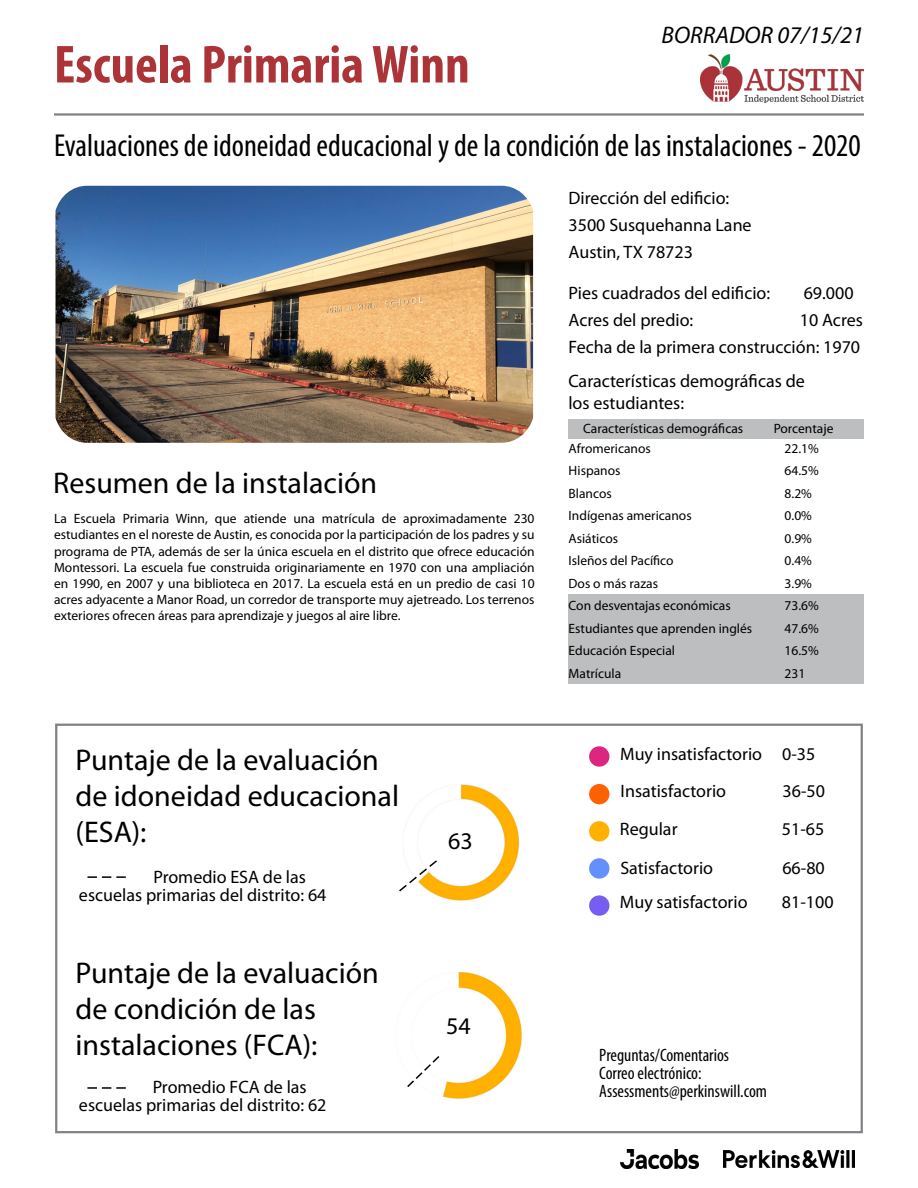
<style>
.page{position:relative;width:918px;height:1188px;background:#fff}
.page>*{position:absolute;margin:0;border:0;box-sizing:border-box;transform-origin:0 0}
.t1{font:700 condensed 54px "Myriad Pro";color:#ac3438}
.t2{font:condensed 31.8px "Myriad Pro";color:#000}
.t3{font:30px/36px "Myriad Pro";color:#000}
.t4{font:italic 24px "Myriad Pro";color:#000}
.t5{font:24px "Myriad Pro";color:#000}
.t6{font:18px/27px "Myriad Pro";color:#000}
.t7{font:condensed 18px/18px "Myriad Pro";color:#000}
.t8{font:13.5px/16.2px "Myriad Pro";color:#000;text-align:justify}
</style>
<div class="page">
<div style="left:568px;top:420px;width:296px;height:19px;background:#bcbec0"></div>
<div style="left:568px;top:594px;width:296px;height:90px;background:#bcbec0"></div>
<img style="left:701px;top:54px;width:162px;height:48px">
<hr style="left:54px;top:113px;width:810px;height:3px;background:#808285">
<img style="left:56px;top:186px;width:477px;height:257px">
<svg style="left:55px;top:723px;width:808px;height:411px"></svg>
<svg style="left:397px;top:859px;width:42px;height:34px"></svg>
<svg style="left:87px;top:876px;width:39px;height:2px"></svg>
<svg style="left:406px;top:1054px;width:35px;height:35px"></svg>
<svg style="left:87px;top:1087px;width:39px;height:2px"></svg>
<div style="left:589px;top:746px;width:20px;height:21px;background:#dc267f;border-radius:50%"></div>
<div style="left:589px;top:784px;width:20px;height:20px;background:#fe6100;border-radius:50%"></div>
<div style="left:589px;top:821px;width:20px;height:20px;background:#ffb000;border-radius:50%"></div>
<div style="left:589px;top:858px;width:20px;height:21px;background:#648fff;border-radius:50%"></div>
<div style="left:589px;top:895px;width:20px;height:21px;background:#785ef0;border-radius:50%"></div>
<img style="left:621px;top:1150px;width:78px;height:19px">
<img style="left:723px;top:1151px;width:131px;height:16px">
<h1 class="t1" style="left:54px;top:31px;width:417px">Escuela Primaria Winn</h1>
<h3 class="t4" style="left:662px;top:20px;width:204px">BORRADOR 07/15/21</h3>
<h2 class="t2" style="left:54px;top:126px;width:808px">Evaluaciones de idoneidad educacional y de la condición de las instalaciones - 2020</h2>
<h3 class="t6" style="left:569px;top:184px;width:185px">Dirección del edificio:<br>3500 Susquehanna Lane<br>Austin, TX 78723</h3>
<h3 class="t6" style="left:569px;top:279px;width:203px">Pies cuadrados del edificio:</h3>
<h3 class="t6" style="left:804px;top:279px;width:51px">69.000</h3>
<h3 class="t6" style="left:569px;top:306px;width:126px">Acres del predio:</h3>
<h3 class="t6" style="left:569px;top:306px;width:296px;text-align:right">10 Acres<br>Fecha de la primera construcción: 1970</h3>
<h3 class="t6" style="left:568px;top:370px;width:238px;line-height:21.6px">Características demográficas de los estudiantes:</h3>
<h3 class="t3" style="left:53px;top:465px;width:326px">Resumen de la instalación</h3>
<p class="t8" style="left:54px;top:510px;width:482px">La Escuela Primaria Winn, que atiende una matrícula de aproximadamente 230 estudiantes en el noreste de Austin, es conocida por la participación de los padres y su programa de PTA, además de ser la única escuela en el distrito que ofrece educación Montessori. La escuela fue construida originariamente en 1970 con una ampliación en 1990, en 2007 y una biblioteca en 2017. La escuela está en un predio de casi 10 acres adyacente a Manor Road, un corredor de transporte muy ajetreado. Los terrenos exteriores ofrecen áreas para aprendizaje y juegos al aire libre.</p>
<h3 class="t3" style="left:76px;top:742px;width:325px">Puntaje de la evaluación de idoneidad educacional (ESA):</h3>
<h3 class="t6" style="left:79px;top:868px;width:249px;line-height:18px;text-indent:74px">Promedio ESA de las escuelas primarias del distrito: 64</h3>
<h3 class="t3" style="left:76px;top:954px;width:305px">Puntaje de la evaluación de condición de las instalaciones (FCA):</h3>
<h3 class="t6" style="left:79px;top:1077px;width:249px;line-height:18px;text-indent:74px">Promedio FCA de las escuelas primarias del distrito: 62</h3>
<h3 class="t5" style="left:448px;top:826px;width:26px">63</h3>
<h3 class="t5" style="left:446px;top:1011px;width:26px">54</h3>
<p class="t8" style="left:583px;top:421px;width:162px">Características demográficas</p>
<p class="t8" style="left:774px;top:421px;width:61px">Porcentaje</p>
<p class="t8" style="left:569px;top:440px;width:84px">Afromericanos</p>
<p class="t8" style="left:785px;top:440px;width:36px">22.1%</p>
<p class="t8" style="left:569px;top:463px;width:53px">Hispanos</p>
<p class="t8" style="left:785px;top:463px;width:36px">64.5%</p>
<p class="t8" style="left:569px;top:485px;width:45px">Blancos</p>
<p class="t8" style="left:785px;top:485px;width:29px">8.2%</p>
<p class="t8" style="left:569px;top:508px;width:125px">Indígenas americanos</p>
<p class="t8" style="left:785px;top:508px;width:29px">0.0%</p>
<p class="t8" style="left:569px;top:530px;width:51px">Asiáticos</p>
<p class="t8" style="left:785px;top:530px;width:29px">0.9%</p>
<p class="t8" style="left:569px;top:553px;width:107px">Isleños del Pacífico</p>
<p class="t8" style="left:785px;top:553px;width:29px">0.4%</p>
<p class="t8" style="left:569px;top:575px;width:91px">Dos o más razas</p>
<p class="t8" style="left:785px;top:575px;width:29px">3.9%</p>
<p class="t8" style="left:569px;top:598px;width:164px">Con desventajas económicas</p>
<p class="t8" style="left:785px;top:598px;width:36px">73.6%</p>
<p class="t8" style="left:569px;top:620px;width:185px">Estudiantes que aprenden inglés</p>
<p class="t8" style="left:785px;top:620px;width:36px">47.6%</p>
<p class="t8" style="left:569px;top:643px;width:108px">Educación Especial</p>
<p class="t8" style="left:785px;top:643px;width:36px">16.5%</p>
<p class="t8" style="left:569px;top:665px;width:54px">Matrícula</p>
<p class="t8" style="left:785px;top:665px;width:22px">231</p>
<h3 class="t6" style="left:620px;top:736px;width:197px;line-height:37px">Muy insatisfactorio 0-35<br>Insatisfactorio</h3>
<h3 class="t6" style="left:783px;top:778px;width:44px">36-50</h3>
<h3 class="t6" style="left:620px;top:815px;width:59px">Regular</h3>
<h3 class="t6" style="left:782px;top:815px;width:44px">51-65</h3>
<h3 class="t6" style="left:620px;top:854px;width:94px">Satisfactorio</h3>
<h3 class="t6" style="left:782px;top:854px;width:44px">66-80</h3>
<h3 class="t6" style="left:620px;top:888px;width:129px">Muy satisfactorio</h3>
<h3 class="t6" style="left:782px;top:888px;width:53px">81-100</h3>
<h3 class="t7" style="left:599px;top:1046px;width:169px">Preguntas/Comentarios<br>Correo electrónico:<br>Assessments@perkinswill.com</h3>
</div>
